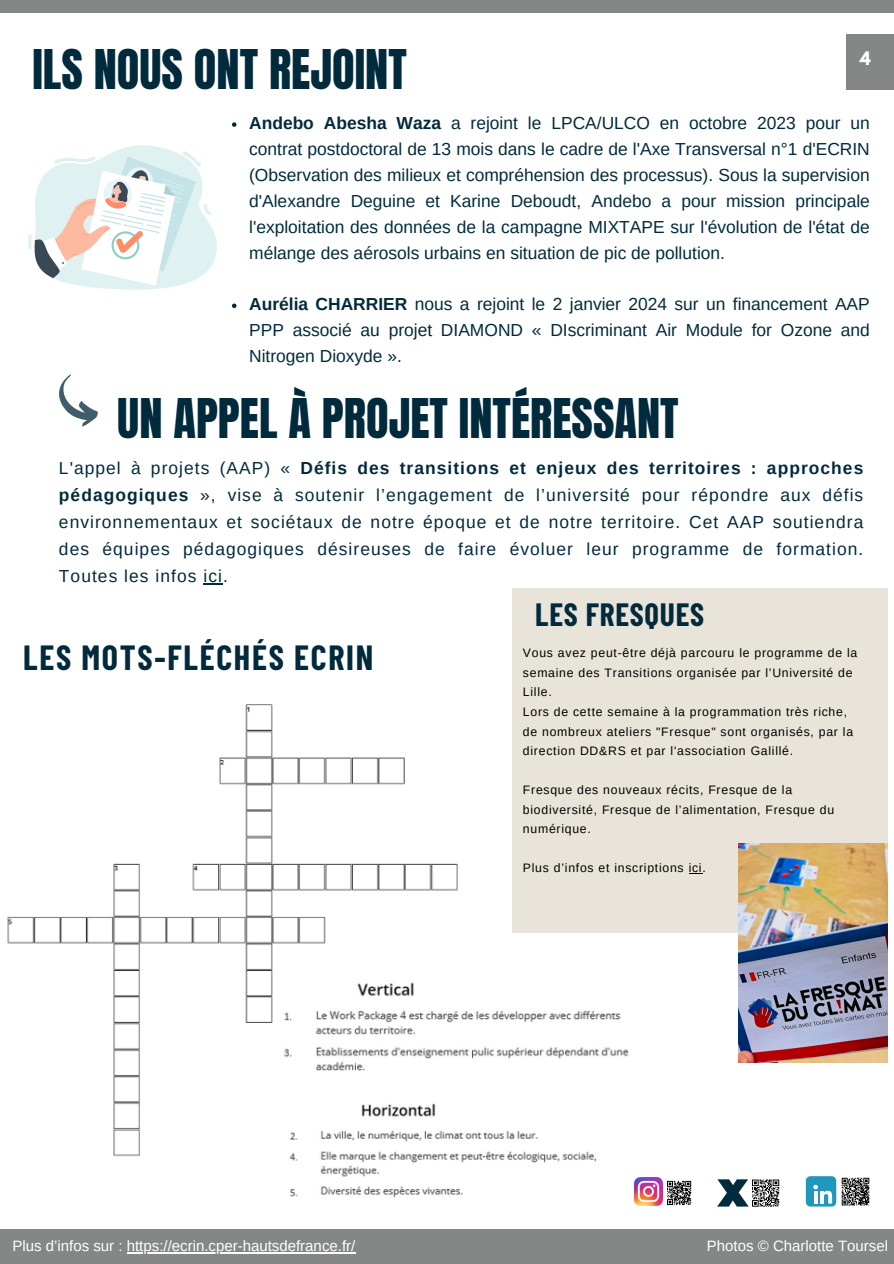
<style>
.page{position:relative;width:894px;height:1264px;background:#fff}
.page>*{position:absolute;margin:0;border:0;box-sizing:border-box;transform-origin:0 0}
.t1{font:46.5px "Anton";color:#022a3d}
.t2{font:700 34.2px "Barlow Condensed";letter-spacing:.05em;color:#022a3d}
.t3{font:700 31.5px "Barlow Condensed";letter-spacing:.025em;color:#022a3d}
.t4{font:17.4px/25.8px "Arimo";color:#022a3d;text-align:justify}
.t5{font:700 16.5px "League Spartan";color:#fff}
.t6{font:15px "Arimo";color:#fff}
.t7{font:12.3px/19.5px "Arimo";letter-spacing:.06em;color:#000}
.s1{font-weight:700}
</style>
<div class="page">
<div style="left:0;top:0;width:893px;height:12px;background:#858786"></div>
<div style="left:0;top:1228px;width:893px;height:35px;background:#858786"></div>
<div style="left:846px;top:34px;width:47px;height:55px;background:#858786"></div>
<img style="left:634px;top:1177px;width:28px;height:28px">
<div style="left:805px;top:1176px;width:31px;height:30px;background:#2197bd;border-radius:5px"></div>
<svg style="left:813px;top:1184px;width:19px;height:19px"></svg>
<svg style="left:667px;top:1181px;width:25px;height:25px"></svg>
<svg style="left:667px;top:1180px;width:24px;height:25px"></svg>
<svg style="left:841px;top:1177px;width:29px;height:29px"></svg>
<svg style="left:841px;top:1177px;width:28px;height:28px"></svg>
<svg style="left:717px;top:1179px;width:62px;height:28px"></svg>
<svg style="left:59px;top:374px;width:39px;height:52px"></svg>
<div style="left:511px;top:588px;width:376px;height:344px;background:#e8e4d9"></div>
<svg style="left:689px;top:873px;width:13px;height:1px"></svg>
<img style="left:738px;top:843px;width:149px;height:219px">
<img style="left:7px;top:704px;width:451px;height:453px">
<img style="left:277px;top:1086px;width:320px;height:112px">
<img style="left:277px;top:961px;width:352px;height:125px">
<img style="left:28px;top:145px;width:189px;height:145px">
<svg style="left:232px;top:122px;width:4px;height:5px"></svg>
<svg style="left:232px;top:303px;width:4px;height:5px"></svg>
<hr style="left:127px;top:1252px;width:228px;height:1px;background:#fff">
<svg style="left:203px;top:583px;width:20px;height:1px"></svg>
<h1 class="t1" style="left:32px;top:36px;width:376px">ILS NOUS ONT REJOINT</h1>
<p class="t5" style="left:859px;top:51px;width:12px">4</p>
<p class="t4" style="left:249px;top:110px;width:622px"><span class="s1">Andebo Abesha Waza</span> a rejoint le LPCA/ULCO en octobre 2023 pour un contrat postdoctoral de 13 mois dans le cadre de l'Axe Transversal n°1 d'ECRIN (Observation des milieux et compréhension des processus). Sous la supervision d'Alexandre Deguine et Karine Deboudt, Andebo a pour mission principale l'exploitation des données de la campagne MIXTAPE sur l'évolution de l'état de mélange des aérosols urbains en situation de pic de pollution.</p>
<p class="t4" style="left:249px;top:291px;width:622px"><span class="s1">Aurélia CHARRIER</span> nous a rejoint le 2 janvier 2024 sur un financement AAP PPP associé au projet DIAMOND « DIscriminant Air Module for Ozone and Nitrogen Dioxyde ».</p>
<h1 class="t1" style="left:117px;top:385px;width:562px">UN APPEL À PROJET INTÉRESSANT</h1>
<p class="t4" style="left:59px;top:454px;width:805px;line-height:27px">L'appel à projets (AAP) « <span class="s1">Défis des transitions et enjeux des territoires : approches pédagogiques</span> », vise à soutenir l’engagement de l’université pour répondre aux défis environnementaux et sociétaux de notre époque et de notre territoire. Cet AAP soutiendra des équipes pédagogiques désireuses de faire évoluer leur programme de formation.<br>Toutes les infos ici.</p>
<h3 class="t3" style="left:535px;top:594px;width:170px">LES FRESQUES</h3>
<h2 class="t2" style="left:23px;top:636px;width:351px">LES MOTS-FLÉCHÉS ECRIN</h2>
<p class="t7" style="left:523px;top:643px;width:336px">Vous avez peut-être déjà parcouru le programme de la semaine des Transitions organisée par l’Université de Lille.<br>Lors de cette semaine à la programmation très riche, de nombreux ateliers "Fresque" sont organisés, par la direction DD&amp;RS et par l'association Galillé.</p>
<p class="t7" style="left:523px;top:780px;width:312px">Fresque des nouveaux récits, Fresque de la biodiversité, Fresque de l’alimentation, Fresque du numérique.</p>
<p class="t7" style="left:523px;top:858px;width:184px">Plus d’infos et inscriptions ici.</p>
<p class="t6" style="left:13px;top:1237px;width:344px">Plus d’infos sur : https://ecrin.cper-hautsdefrance.fr/</p>
<p class="t6" style="left:706px;top:1237px;width:183px">Photos © Charlotte Toursel</p>
</div>
